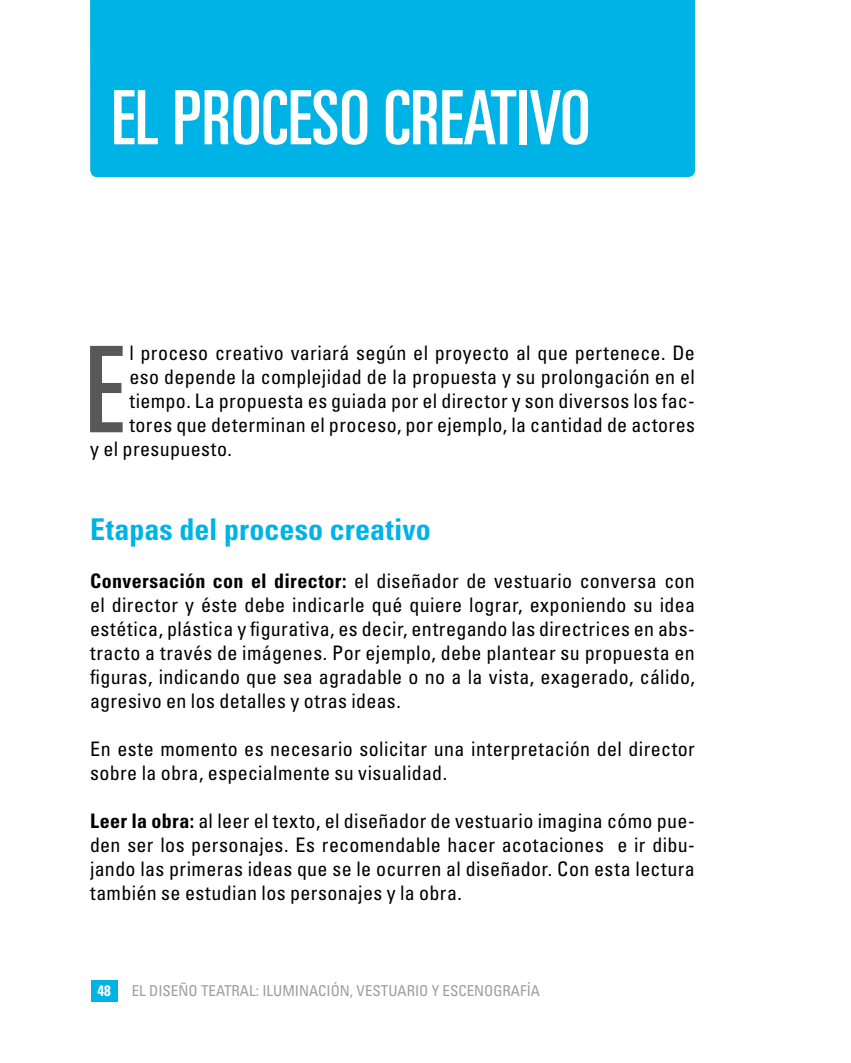
<style>
.page{position:relative;width:851px;height:1063px;background:#fff}
.page>*{position:absolute;margin:0;border:0;box-sizing:border-box;transform-origin:0 0}
.t1{font:ultra-condensed 119.75px "Univers LT Std";color:#58585a}
.t2{font:ultra-condensed 75px "Univers LT Std";color:#fff}
.t3{font:700 condensed 30px "Univers LT Std";color:#00b3e6}
.t4{font:condensed 20px/24px "Univers LT Std";letter-spacing:.02em;color:#000;text-align:justify}
.t5{font:condensed 15px "Univers LT Std";color:#9c9e9f}
.t6{font:700 condensed 15px "Univers LT Std";color:#fff}
.s1{font-weight:700}
</style>
<div class="page">
<div style="left:91px;top:980px;width:26px;height:21px;background:#00b3e6"></div>
<div style="left:90px;top:0;width:604px;height:177px;background:#00b3e6"></div>
<h2 class="t2" style="left:111px;top:75px;width:480px">EL PROCESO CREATIVO</h2>
<h1 class="t1" style="left:86px;top:322px;width:39px">E</h1>
<p class="t4" style="left:129px;top:341px;width:567px">l proceso creativo variará según el proyecto al que pertenece. De</p>
<p class="t4" style="left:129px;top:365px;width:567px">eso depende la complejidad de la propuesta y su prolongación en el</p>
<p class="t4" style="left:129px;top:389px;width:567px">tiempo. La propuesta es guiada por el director y son diversos los fac-</p>
<p class="t4" style="left:129px;top:413px;width:567px">tores que determinan el proceso, por ejemplo, la cantidad de actores</p>
<p class="t4" style="left:90px;top:437px;width:143px">y el presupuesto.</p>
<h3 class="t3" style="left:90px;top:511px;width:342px">Etapas del proceso creativo</h3>
<p class="t4" style="left:90px;top:569px;width:606px"><span class="s1">Conversación con el director:</span> el diseñador de vestuario conversa con el director y éste debe indicarle qué quiere lograr, exponiendo su idea estética, plástica y figurativa, es decir, entregando las directrices en abs&shy;tracto a través de imágenes. Por ejemplo, debe plantear su propuesta en figuras, indicando que sea agradable o no a la vista, exagerado, cálido, agresivo en los detalles y otras ideas.</p>
<p class="t4" style="left:90px;top:737px;width:606px">En este momento es necesario solicitar una interpretación del director sobre la obra, especialmente su visualidad.</p>
<p class="t4" style="left:90px;top:809px;width:606px"><span class="s1">Leer la obra:</span> al leer el texto, el diseñador de vestuario imagina cómo pue&shy;den ser los personajes. Es recomendable hacer acotaciones e ir dibu&shy;jando las primeras ideas que se le ocurren al diseñador. Con esta lectura también se estudian los personajes y la obra.</p>
<p class="t6" style="left:97px;top:982px;width:15px">48</p>
<p class="t5" style="left:132px;top:981px;width:410px">EL DISEÑO TEATRAL: ILUMINACIÓN, VESTUARIO Y ESCENOGRAFÍA</p>
</div>
